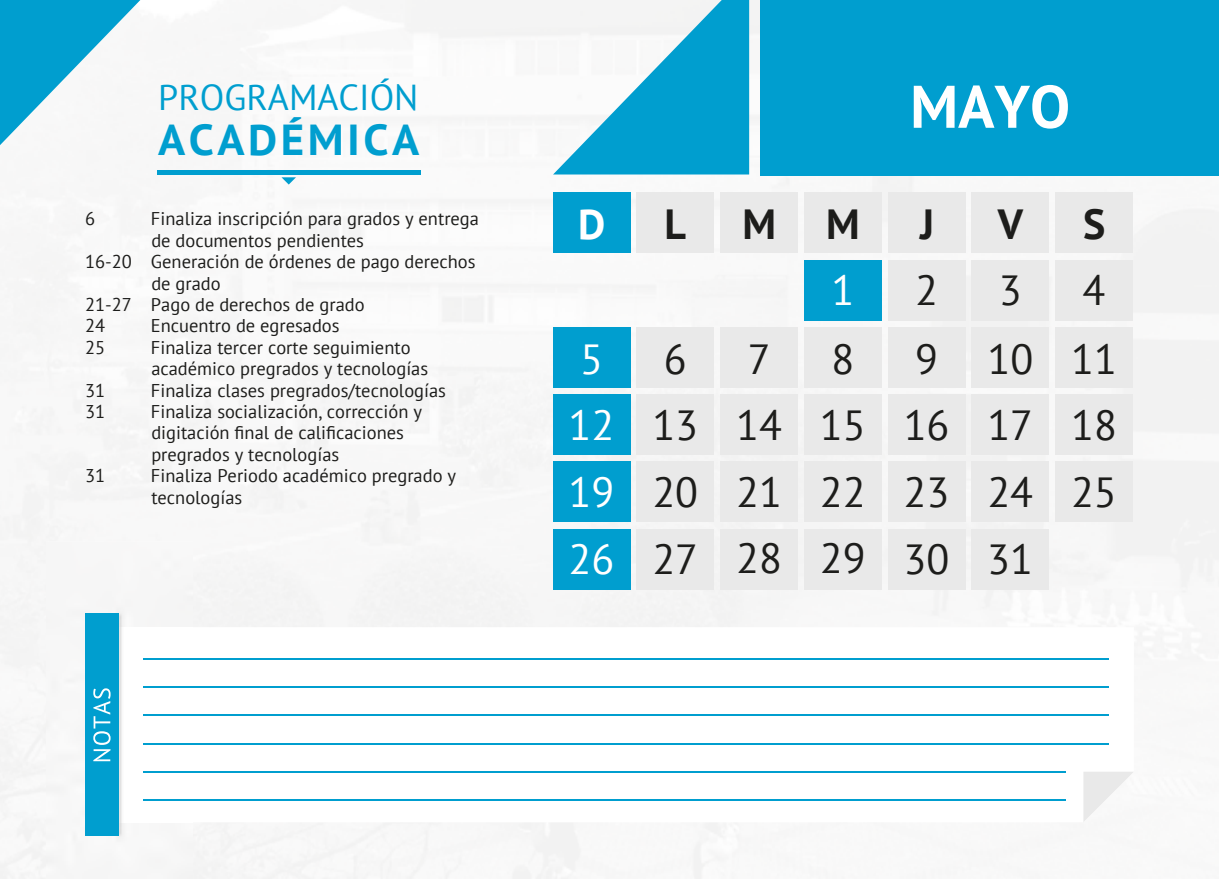
<style>
.page{position:relative;width:1219px;height:879px;background:#fff}
.page>*{position:absolute;margin:0;border:0;box-sizing:border-box;transform-origin:0 0}
.t1{font:700 60px "PT Sans";color:#fff}
.t2{font:700 43.2px "PT Sans";letter-spacing:.075em;color:#009ecf;scale:1.04 1}
.t3{font:42px/66.4px "PT Sans";color:#1d1d1b;text-align:justify}
.t4{font:700 42px "PT Sans";color:#1d1d1b}
.t5{font:42px "PT Sans";color:#fff}
.t6{font:700 42px "PT Sans";color:#fff}
.t7{font:36px "PT Sans";color:#009ecf}
.t8{font:18.4px/21.4px "PT Sans";color:#1d1d1b}
.s1{color:#fff}
</style>
<div class="page">
<img style="left:0;top:0;width:1219px;height:879px">
<div style="left:760px;top:0;width:459px;height:176px;background:#009ecf"></div>
<svg style="left:553px;top:0;width:196px;height:174px"></svg>
<svg style="left:0;top:0;width:140px;height:145px"></svg>
<svg style="left:281px;top:177px;width:15px;height:8px"></svg>
<hr style="left:157px;top:170px;width:264px;height:4px;background:#009ecf">
<svg style="left:193px;top:627px;width:941px;height:195px"></svg>
<svg style="left:1083px;top:771px;width:51px;height:51px"></svg>
<div style="left:46px;top:541px;width:147px;height:338px;background:#f7f6f6"></div>
<img style="left:119px;top:627px;width:74px;height:195px">
<div style="left:85px;top:613px;width:34px;height:223px;background:#009ecf"></div>
<hr style="left:144px;top:658px;width:965px;height:1px;background:#009ecf">
<hr style="left:144px;top:686px;width:965px;height:2px;background:#009ecf">
<hr style="left:144px;top:715px;width:965px;height:1px;background:#009ecf">
<hr style="left:144px;top:743px;width:965px;height:1px;background:#009ecf">
<hr style="left:144px;top:771px;width:922px;height:2px;background:#009ecf">
<hr style="left:144px;top:800px;width:922px;height:1px;background:#009ecf">
<svg style="left:93px;top:688px;width:18px;height:73px"></svg>
<div style="left:553px;top:193px;width:77px;height:60px;background:#009ecf"></div>
<div style="left:637px;top:193px;width:77px;height:60px;background:#e9e9e9"></div>
<div style="left:720px;top:193px;width:78px;height:60px;background:#e9e9e9"></div>
<div style="left:804px;top:193px;width:77px;height:60px;background:#e9e9e9"></div>
<div style="left:888px;top:193px;width:77px;height:60px;background:#e9e9e9"></div>
<div style="left:972px;top:193px;width:77px;height:60px;background:#e9e9e9"></div>
<div style="left:1055px;top:193px;width:78px;height:60px;background:#e9e9e9"></div>
<div style="left:804px;top:260px;width:77px;height:60px;background:#009ecf"></div>
<div style="left:888px;top:260px;width:77px;height:60px;background:#e9e9e9"></div>
<div style="left:972px;top:260px;width:77px;height:60px;background:#e9e9e9"></div>
<div style="left:1055px;top:260px;width:78px;height:60px;background:#e9e9e9"></div>
<div style="left:553px;top:327px;width:77px;height:61px;background:#009ecf"></div>
<div style="left:637px;top:327px;width:77px;height:61px;background:#e9e9e9"></div>
<div style="left:720px;top:327px;width:78px;height:61px;background:#e9e9e9"></div>
<div style="left:804px;top:327px;width:77px;height:61px;background:#e9e9e9"></div>
<div style="left:888px;top:327px;width:77px;height:61px;background:#e9e9e9"></div>
<div style="left:972px;top:327px;width:77px;height:61px;background:#e9e9e9"></div>
<div style="left:1055px;top:327px;width:78px;height:61px;background:#e9e9e9"></div>
<div style="left:553px;top:394px;width:77px;height:61px;background:#009ecf"></div>
<div style="left:637px;top:394px;width:77px;height:61px;background:#e9e9e9"></div>
<div style="left:720px;top:394px;width:78px;height:61px;background:#e9e9e9"></div>
<div style="left:804px;top:394px;width:77px;height:61px;background:#e9e9e9"></div>
<div style="left:888px;top:394px;width:77px;height:61px;background:#e9e9e9"></div>
<div style="left:972px;top:394px;width:77px;height:61px;background:#e9e9e9"></div>
<div style="left:1055px;top:394px;width:78px;height:61px;background:#e9e9e9"></div>
<div style="left:553px;top:461px;width:77px;height:61px;background:#009ecf"></div>
<div style="left:637px;top:461px;width:77px;height:61px;background:#e9e9e9"></div>
<div style="left:720px;top:461px;width:78px;height:61px;background:#e9e9e9"></div>
<div style="left:804px;top:461px;width:77px;height:61px;background:#e9e9e9"></div>
<div style="left:888px;top:461px;width:77px;height:61px;background:#e9e9e9"></div>
<div style="left:972px;top:461px;width:77px;height:61px;background:#e9e9e9"></div>
<div style="left:1055px;top:461px;width:78px;height:61px;background:#e9e9e9"></div>
<div style="left:553px;top:529px;width:77px;height:60px;background:#009ecf"></div>
<div style="left:637px;top:529px;width:77px;height:60px;background:#e9e9e9"></div>
<div style="left:720px;top:529px;width:78px;height:60px;background:#e9e9e9"></div>
<div style="left:804px;top:529px;width:77px;height:60px;background:#e9e9e9"></div>
<div style="left:888px;top:529px;width:77px;height:60px;background:#e9e9e9"></div>
<div style="left:972px;top:529px;width:77px;height:60px;background:#e9e9e9"></div>
<h3 class="t7" style="left:158px;top:74px;width:262px">PROGRAMACIÓN</h3>
<h2 class="t2" style="left:158px;top:111px;width:252px">ACADÉMICA</h2>
<p class="t8" style="left:85px;top:208px;width:12px">6</p>
<p class="t8" style="left:151px;top:208px;width:330px">Finaliza inscripción para grados y entrega</p>
<p class="t8" style="left:151px;top:229px;width:214px">de documentos pendientes</p>
<p class="t8" style="left:85px;top:251px;width:392px">16-20 Generación de órdenes de pago derechos</p>
<p class="t8" style="left:151px;top:272px;width:71px">de grado</p>
<p class="t8" style="left:85px;top:293px;width:281px">21-27 Pago de derechos de grado</p>
<p class="t8" style="left:85px;top:315px;width:22px">24</p>
<p class="t8" style="left:151px;top:315px;width:190px">Encuentro de egresados</p>
<p class="t8" style="left:85px;top:336px;width:22px">25</p>
<p class="t8" style="left:151px;top:336px;width:279px">Finaliza tercer corte seguimiento académico pregrados y tecnologías</p>
<p class="t8" style="left:85px;top:379px;width:22px">31</p>
<p class="t8" style="left:151px;top:379px;width:297px">Finaliza clases pregrados/tecnologías</p>
<p class="t8" style="left:85px;top:400px;width:22px">31</p>
<p class="t8" style="left:151px;top:400px;width:273px">Finaliza socialización, corrección y digitación final de calificaciones pregrados y tecnologías</p>
<p class="t8" style="left:85px;top:465px;width:22px">31</p>
<p class="t8" style="left:151px;top:465px;width:307px">Finaliza Periodo académico pregrado y tecnologías</p>
<h1 class="t1" style="left:910px;top:67px;width:162px">MAYO</h1>
<h3 class="t6" style="left:578px;top:196px;width:29px">D</h3>
<h3 class="t4" style="left:665px;top:196px;width:23px">L</h3>
<h3 class="t4" style="left:742px;top:196px;width:119px">M M</h3>
<h3 class="t4" style="left:920px;top:196px;width:16px">J</h3>
<h3 class="t4" style="left:998px;top:196px;width:27px">V</h3>
<h3 class="t4" style="left:1083px;top:196px;width:24px">S</h3>
<h3 class="t5" style="left:831px;top:264px;width:24px">1</h3>
<h3 class="t3" style="left:915px;top:256px;width:24px">2</h3>
<h3 class="t3" style="left:999px;top:256px;width:24px">3</h3>
<h3 class="t3" style="left:1083px;top:256px;width:24px">4</h3>
<h3 class="t3" style="left:748px;top:325px;width:24px">7</h3>
<h3 class="t3" style="left:831px;top:325px;width:24px">8</h3>
<h3 class="t3" style="left:736px;top:325px;width:382px;text-indent:179px">9 10 11<br>14 15 16 17 18<br>21 22 23 24 25<br>28 29</h3>
<h3 class="t3" style="left:569px;top:325px;width:131px;text-align:left;text-indent:95px">6<br><span class="s1">12</span> 13<br><span class="s1">19</span> 20<br><span class="s1">26</span> 27</h3>
<h3 class="t5" style="left:580px;top:332px;width:24px">5</h3>
<h3 class="t3" style="left:904px;top:524px;width:131px">30 31</h3>
</div>
